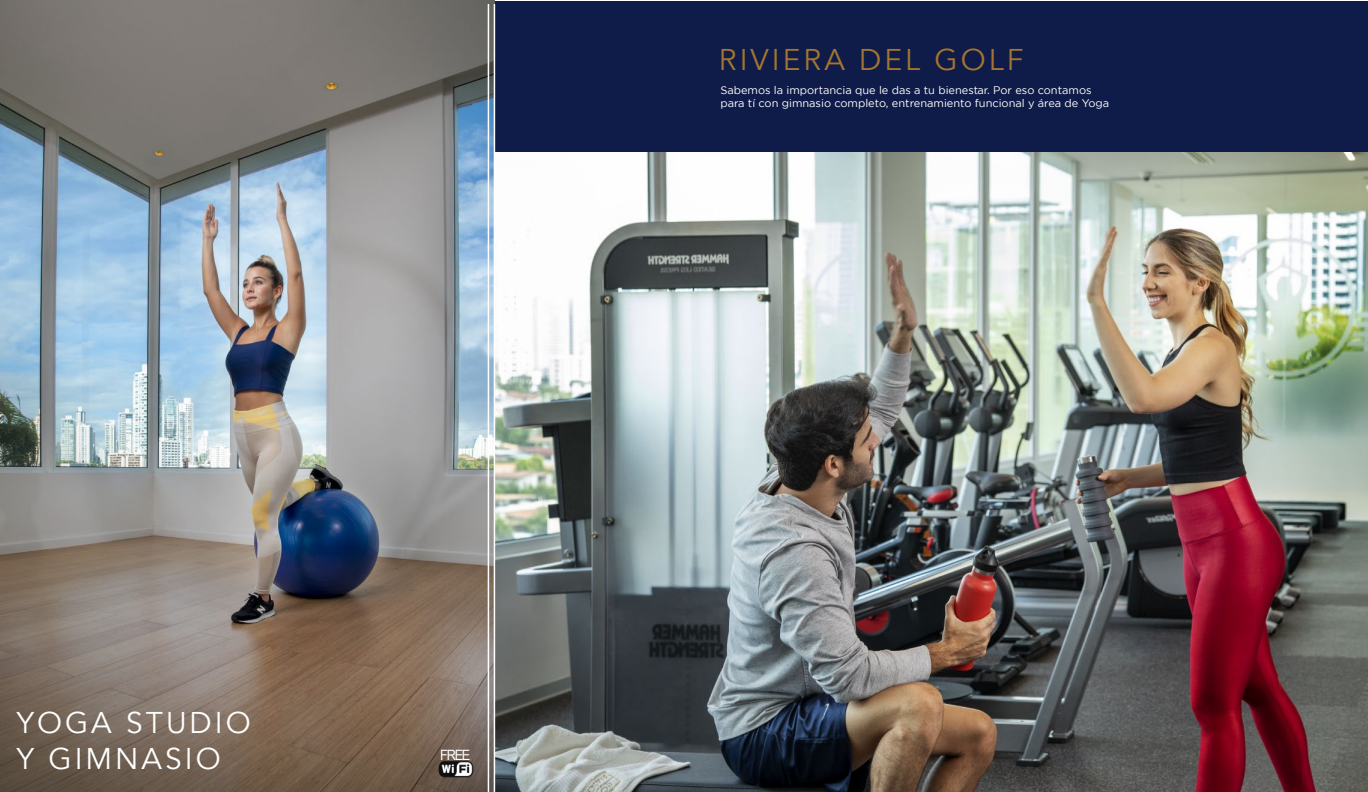
<style>
.page{position:relative;width:1368px;height:792px;background:#fff}
.page>*{position:absolute;margin:0;border:0;box-sizing:border-box;transform-origin:0 0}
.t1{font:30px/36px "Avenir";letter-spacing:.1em;color:#fff}
.t2{font:30px "Avenir";letter-spacing:.1em;color:#a4752f}
.t3{font:14.2px "Arial";color:#fff;scale:.9 1}
.t4{font:11px/13.2px "Gotham";color:#fff}
</style>
<div class="page">
<div style="left:0;top:2px;width:1368px;height:189px;background:#0f1b48"></div>
<img style="left:495px;top:152px;width:873px;height:639px">
<img style="left:0;top:1px;width:494px;height:238px">
<hr style="left:494px;top:4px;width:1px;height:788px;background:#fff">
<hr style="left:488px;top:4px;width:1px;height:788px;background:#fff">
<img style="left:0;top:239px;width:494px;height:553px">
<img style="left:438px;top:761px;width:35px;height:16px">
<h1 class="t1" style="left:17px;top:705px;width:235px">YOGA STUDIO<br>Y GIMNASIO</h1>
<p class="t3" style="left:440px;top:746px;width:35px">FREE</p>
<h1 class="t2" style="left:719px;top:42px;width:306px">RIVIERA DEL GOLF</h1>
<p class="t4" style="left:720px;top:84px;width:390px">Sabemos la importancia que le das a tu bienestar. Por eso contamos para tí con gimnasio completo, entrenamiento funcional y área de Yoga</p>
</div>
